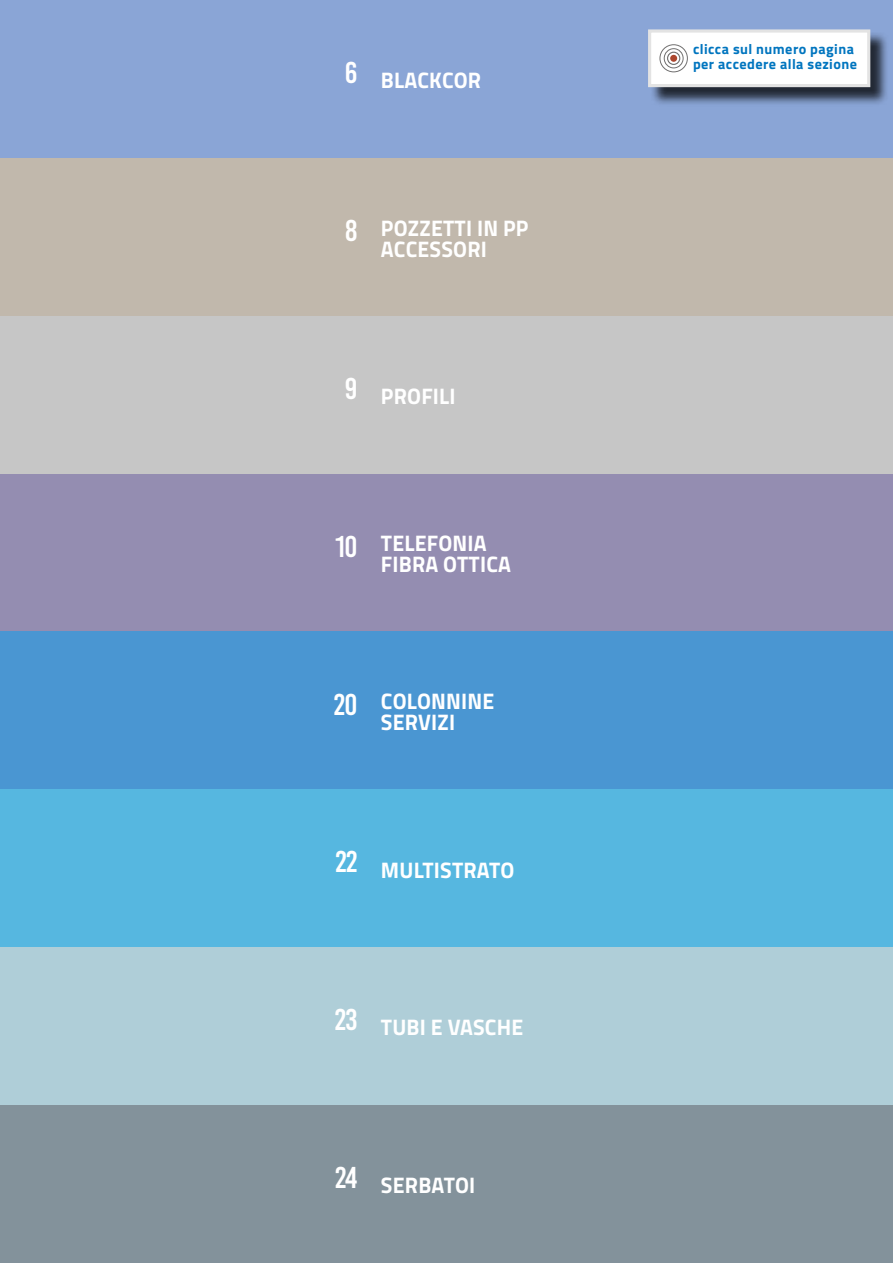
<style>
.page{position:relative;width:893px;height:1263px;background:#fff}
.page>*{position:absolute;margin:0;border:0;box-sizing:border-box;transform-origin:0 0}
.t1{font:30px "Bebas Kai";color:#fff}
.t2{font:700 22.5px/21px "Titillium";letter-spacing:.01em;color:#fff;scale:.95 1}
.t3{font:700 14.25px/15px "Titillium";letter-spacing:.03em;color:#0075bf}
</style>
<div class="page">
<div style="left:0;top:0;width:893px;height:158px;background:#8aa5d6"></div>
<div style="left:0;top:158px;width:893px;height:158px;background:#c1b8ac"></div>
<div style="left:0;top:316px;width:893px;height:158px;background:#c6c6c6"></div>
<div style="left:0;top:474px;width:893px;height:157px;background:#948db1"></div>
<div style="left:0;top:631px;width:893px;height:158px;background:#4a96d2"></div>
<div style="left:0;top:789px;width:893px;height:158px;background:#56b7e0"></div>
<div style="left:0;top:947px;width:893px;height:158px;background:#afced8"></div>
<div style="left:0;top:1105px;width:893px;height:158px;background:#83929b"></div>
<div style="left:650px;top:32px;width:239px;height:74px;background:#000;opacity:.75"></div>
<div style="left:648px;top:29px;width:222px;height:58px;background:#fff;border:3px solid #e3e3e3"></div>
<svg style="left:657px;top:42px;width:33px;height:32px"></svg>
<div style="left:667px;top:52px;width:13px;height:13px;border:1px solid #706f6f;border-radius:50%"></div>
<div style="left:664px;top:48px;width:19px;height:20px;border:1px solid #706f6f;border-radius:50%"></div>
<div style="left:660px;top:45px;width:28px;height:27px;border:1px solid #706f6f;border-radius:50%"></div>
<div style="left:670px;top:55px;width:7px;height:7px;background:#ac462e;border-radius:50%"></div>
<p class="t2" style="left:345px;top:69px;width:145px"><sup>6</sup> BLACKCOR</p>
<h1 class="t1" style="left:345px;top:214px;width:14px">8</h1>
<p class="t2" style="left:381px;top:216px;width:157px">POZZETTI IN PP<br>ACCESSORI</p>
<p class="t2" style="left:345px;top:384px;width:118px"><sup>9</sup> PROFILI</p>
<h1 class="t1" style="left:335px;top:530px;width:24px">10</h1>
<p class="t2" style="left:381px;top:532px;width:138px">TELEFONIA<br>FIBRA OTTICA</p>
<h1 class="t1" style="left:334px;top:688px;width:25px">20</h1>
<p class="t2" style="left:381px;top:690px;width:121px">COLONNINE<br>SERVIZI</p>
<p class="t2" style="left:335px;top:858px;width:190px"><sup>22</sup> MULTISTRATO</p>
<p class="t2" style="left:335px;top:1016px;width:200px"><sup>23</sup> TUBI E VASCHE</p>
<p class="t2" style="left:335px;top:1174px;width:149px"><sup>24</sup> SERBATOI</p>
<p class="t3" style="left:693px;top:41px;width:165px">clicca sul numero pagina per accedere alla sezione</p>
</div>
